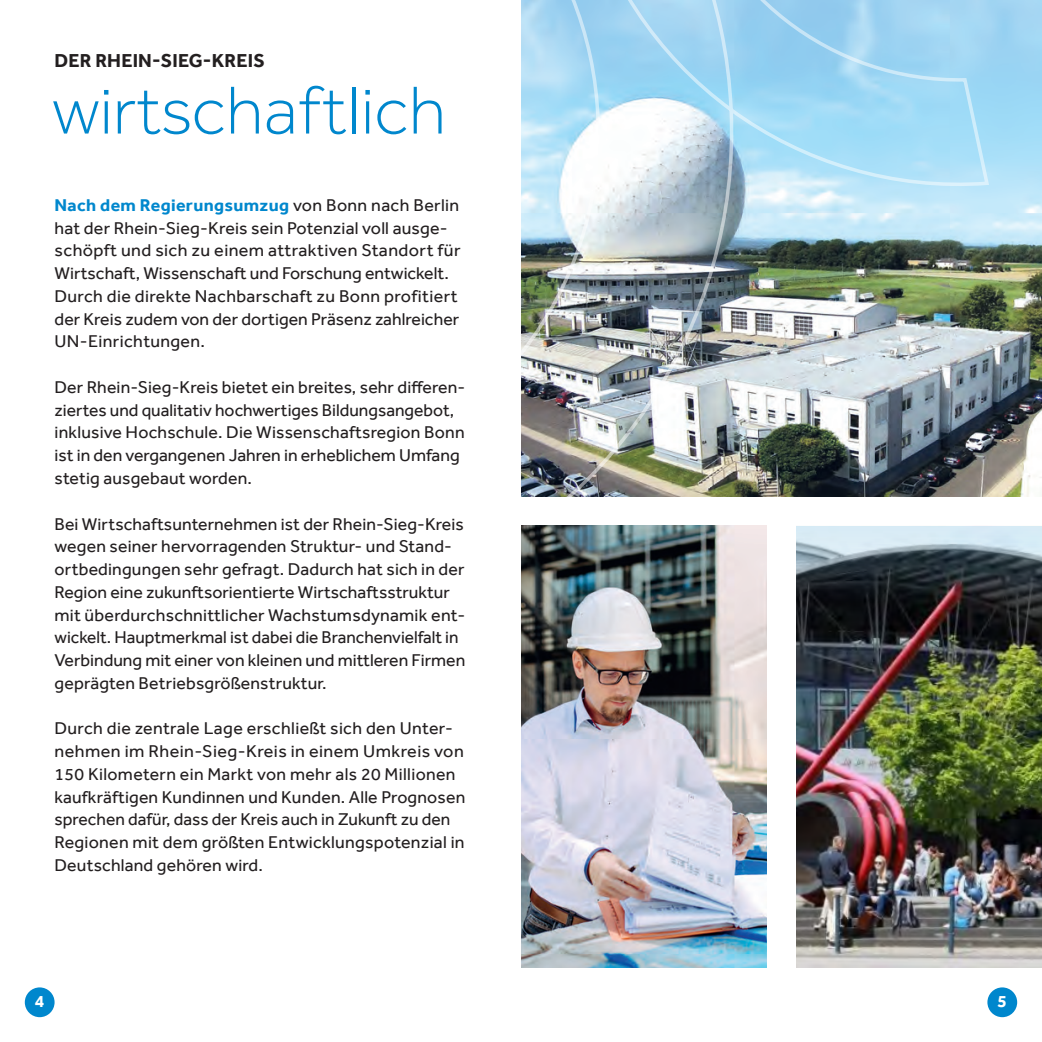
<style>
.page{position:relative;width:1042px;height:1042px;background:#fff}
.page>*{position:absolute;margin:0;border:0;box-sizing:border-box;transform-origin:0 0}
.t1{font:300 70px "Effra";color:#0087cd}
.t2{font:700 19.25px "Effra";letter-spacing:.01em;color:#231f20}
.t3{font:17.5px/22.8px "Effra";letter-spacing:.01em;color:#231f20}
.t4{font:700 17.5px "Effra";color:#fff}
.s1{font-weight:700;color:#0087cd}
</style>
<div class="page">
<img style="left:920px;top:0;width:122px;height:496px">
<svg style="left:741px;top:0;width:250px;height:190px;background:#a2d7f3"></svg>
<img style="left:521px;top:0;width:220px;height:526px">
<svg style="left:712px;top:0;width:6px;height:10px"></svg>
<img style="left:723px;top:48px;width:197px;height:551px">
<img style="left:796px;top:603px;width:246px;height:364px">
<img style="left:521px;top:526px;width:245px;height:441px">
<div style="left:25px;top:987px;width:30px;height:30px;background:#0087cd;border-radius:50%"></div>
<div style="left:987px;top:987px;width:30px;height:30px;background:#0087cd;border-radius:50%"></div>
<svg style="left:796px;top:526px;width:246px;height:77px;background:#646e76"></svg>
<p class="t2" style="left:55px;top:50px;width:212px">DER RHEIN-SIEG-KREIS</p>
<h1 class="t1" style="left:52px;top:68px;width:395px">wirtschaftlich</h1>
<p class="t3" style="left:55px;top:193px;width:407px"><span class="s1">Nach dem Regierungsumzug</span> von Bonn nach Berlin hat der Rhein-Sieg-Kreis sein Potenzial voll ausge&shy;schöpft und sich zu einem attraktiven Standort für Wirtschaft, Wissenschaft und Forschung entwickelt.<br>Durch die direkte Nachbarschaft zu Bonn profitiert der Kreis zudem von der dortigen Präsenz zahlreicher UN-Einrichtungen.</p>
<p class="t3" style="left:55px;top:375px;width:412px">Der Rhein-Sieg-Kreis bietet ein breites, sehr differen&shy;ziertes und qualitativ hochwertiges Bildungsangebot, inklusive Hochschule. Die Wissenschaftsregion Bonn ist in den vergangenen Jahren in erheblichem Umfang stetig ausgebaut worden.</p>
<p class="t3" style="left:55px;top:512px;width:412px">Bei Wirtschaftsunternehmen ist der Rhein-Sieg-Kreis wegen seiner hervorragenden Struktur- und Stand&shy;ortbedingungen sehr gefragt. Dadurch hat sich in der Region eine zukunftsorientierte Wirtschaftsstruktur mit überdurchschnittlicher Wachstumsdynamik ent&shy;wickelt. Hauptmerkmal ist dabei die Branchenvielfalt in Verbindung mit einer von kleinen und mittleren Firmen geprägten Betriebsgrößenstruktur.</p>
<p class="t3" style="left:55px;top:717px;width:412px">Durch die zentrale Lage erschließt sich den Unter&shy;nehmen im Rhein-Sieg-Kreis in einem Umkreis von 150 Kilometern ein Markt von mehr als 20 Millionen kaufkräftigen Kundinnen und Kunden. Alle Prognosen sprechen dafür, dass der Kreis auch in Zukunft zu den Regionen mit dem größten Entwicklungspotenzial in Deutschland gehören wird.</p>
<p class="t4" style="left:35px;top:990px;width:11px">4</p>
<p class="t4" style="left:997px;top:990px;width:11px">5</p>
</div>
